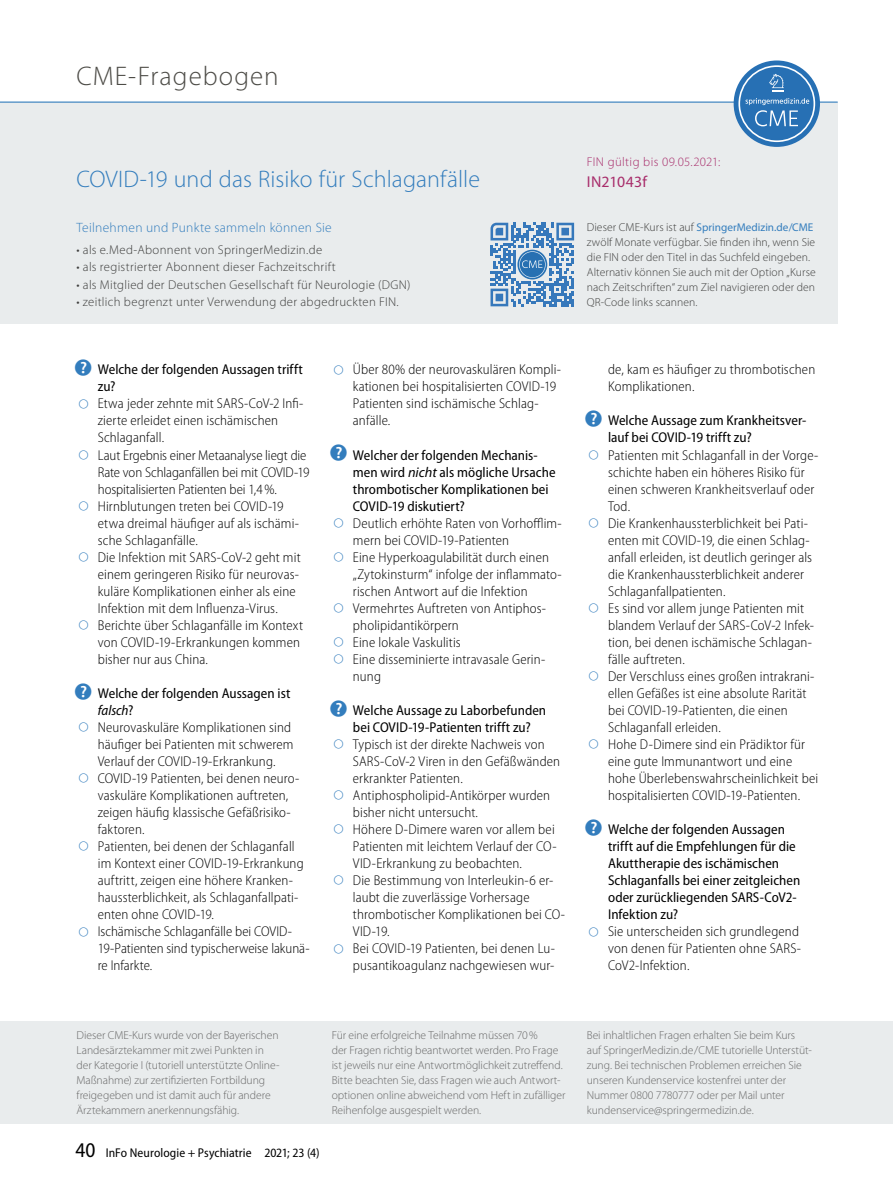
<style>
.page{position:relative;width:893px;height:1187px;background:#fff}
.page>*{position:absolute;margin:0;border:0;box-sizing:border-box;transform-origin:0 0}
.t1{font:300 27px "Myriad Pro";letter-spacing:.04em;color:#4d4c47}
.Para_Title_Frageboge{font:300 24px "Myriad Pro";letter-spacing:.005em;color:#337dbd}
.NoXML_FIN-Nummer{font:15.75px "Myriad Pro";letter-spacing:.01em;color:#a82d6b}
.t2{font:300 semi-condensed 14.25px/17px "Myriad Pro";letter-spacing:.005em;color:#000}
.t3{font:semi-condensed 14.25px/17px "Myriad Pro";color:#000}
.Para_Section_Heading{font:300 13.5px "Myriad Pro";letter-spacing:.02em;color:#337dbd}
.List_unordered_1_Fra{font:300 12.75px "Myriad Pro";letter-spacing:.025em;color:#3e3e3d}
.t4{font:semi-condensed 12.75px "Myriad Pro";letter-spacing:.005em;color:#000}
.NoXML_FIN{font:300 12.75px "Myriad Pro";letter-spacing:.03em;color:#a82d6b}
.Para_Information_Fra{font:300 11.7px/15px "Myriad Pro";letter-spacing:-.005em;color:#676767}
.Para_Section_Fragebo{font:300 11.7px/15px "Myriad Pro";letter-spacing:.005em;color:#3e3e3d}
.Para_Section_Fragebo-2{font:11.25px "Myriad Pro";color:#337dbd}
.s1{font-family:"Arial Unicode MS";font-weight:400;font-stretch:normal;font-size:16.2px;color:#337dbd}
.s2{font-style:italic}
.s3{font-style:italic;font-stretch:normal}
.s4{font-weight:300;font-size:11.7px;color:#3e3e3d}
.s5{font-size:21px}
</style>
<div class="page">
<div style="left:0;top:102px;width:838px;height:221px;background:#e9eced"></div>
<hr style="left:0;top:101px;width:838px;height:2px;background:#337dbd">
<div style="left:734px;top:60px;width:86px;height:87px;background:#2770b4;border-radius:50%"></div>
<svg style="left:738px;top:65px;width:77px;height:77px"></svg>
<svg style="left:490px;top:223px;width:84px;height:83px"></svg>
<div style="left:0;top:1020px;width:893px;height:103px;background:#e9eced"></div>
<h1 class="t1" style="left:77px;top:61px;width:204px">CME-Fragebogen</h1>
<p class="Para_Title_Frageboge" style="left:77px;top:166px;width:405px">COVID-19 und das Risiko für Schlaganfälle</p>
<p class="Para_Section_Heading" style="left:77px;top:220px;width:257px">Teilnehmen und Punkte sammeln können Sie</p>
<p class="List_unordered_1_Fra" style="left:77px;top:242px;width:247px">• als e.Med-Abonnent von SpringerMedizin.de</p>
<p class="List_unordered_1_Fra" style="left:77px;top:260px;width:261px">• als registrierter Abonnent dieser Fachzeitschrift</p>
<p class="List_unordered_1_Fra" style="left:77px;top:277px;width:335px">• als Mitglied der Deutschen Gesellschaft für Neurologie (DGN)</p>
<p class="List_unordered_1_Fra" style="left:77px;top:295px;width:324px">• zeitlich begrenzt unter Verwendung der abgedruckten FIN.</p>
<p class="t3" style="left:98px;top:361px;width:206px;text-indent:-21px"><sup>?</sup> Welche der folgenden Aussagen trifft zu?</p>
<p class="t2" style="left:98px;top:395px;width:207px;text-indent:-19px"><span class="s1">◯</span> Etwa jeder zehnte mit SARS-CoV-2 Infi&shy;zierte erleidet einen ischämischen<br>Schlaganfall.</p>
<p class="t2" style="left:98px;top:446px;width:213px;text-indent:-19px"><span class="s1">◯</span> Laut Ergebnis einer Metaanalyse liegt die<br>Rate von Schlaganfällen bei mit COVID-19 hospitalisierten Patienten bei 1,4%.</p>
<p class="t2" style="left:98px;top:497px;width:203px;text-indent:-19px"><span class="s1">◯</span> Hirnblutungen treten bei COVID-19 etwa dreimal häufiger auf als ischämi&shy;sche Schlaganfälle.</p>
<p class="t2" style="left:98px;top:548px;width:204px;text-indent:-19px"><span class="s1">◯</span> Die Infektion mit SARS-CoV-2 geht mit einem geringeren Risiko für neurovas&shy;kuläre Komplikationen einher als eine Infektion mit dem Influenza-Virus.</p>
<p class="t2" style="left:98px;top:616px;width:207px;text-indent:-19px"><span class="s1">◯</span> Berichte über Schlaganfälle im Kontext von COVID-19-Erkrankungen kommen bisher nur aus China.</p>
<p class="t3" style="left:98px;top:684px;width:194px;text-indent:-21px"><sup>?</sup> Welche der folgenden Aussagen ist <span class="s2">falsch</span>?</p>
<p class="t2" style="left:98px;top:718px;width:197px;text-indent:-19px"><span class="s1">◯</span> Neurovaskuläre Komplikationen sind häufiger bei Patienten mit schwerem<br>Verlauf der COVID-19-Erkrankung.</p>
<p class="t2" style="left:98px;top:769px;width:203px;text-indent:-19px"><span class="s1">◯</span> COVID-19 Patienten, bei denen neuro&shy;vaskuläre Komplikationen auftreten, zeigen häufig klassische Gefäßrisiko&shy;faktoren.</p>
<p class="t2" style="left:98px;top:838px;width:207px;text-indent:-19px"><span class="s1">◯</span> Patienten, bei denen der Schlaganfall im Kontext einer COVID-19-Erkrankung auftritt, zeigen eine höhere Kranken&shy;haussterblichkeit, als Schlaganfallpati&shy;enten ohne COVID-19.</p>
<p class="t2" style="left:98px;top:923px;width:213px;text-indent:-19px"><span class="s1">◯</span> Ischämische Schlaganfälle bei COVID-<br>19-Patienten sind typischerweise lakunä&shy;re Infarkte.</p>
<p class="t2" style="left:353px;top:361px;width:210px;text-indent:-19px"><span class="s1">◯</span> Über 80% der neurovaskulären Kompli&shy;kationen bei hospitalisierten COVID-19<br>Patienten sind ischämische Schlag&shy;anfälle.</p>
<p class="t3" style="left:353px;top:446px;width:204px;text-indent:-21px"><sup>?</sup> Welcher der folgenden Mechanis&shy;men wird <span class="s3">nicht</span> als mögliche Ursache thrombotischer Komplikationen bei<br>COVID-19 diskutiert?</p>
<p class="t2" style="left:353px;top:514px;width:210px;text-indent:-19px"><span class="s1">◯</span> Deutlich erhöhte Raten von Vorhofflim&shy;mern bei COVID-19-Patienten</p>
<p class="t2" style="left:353px;top:548px;width:210px;text-indent:-19px"><span class="s1">◯</span> Eine Hyperkoagulabilität durch einen „Zytokinsturm“ infolge der inflammato&shy;rischen Antwort auf die Infektion</p>
<p class="t2" style="left:353px;top:599px;width:195px;text-indent:-19px"><span class="s1">◯</span> Vermehrtes Auftreten von Antiphos&shy;pholipidantikörpern</p>
<p class="t2" style="left:334px;top:633px;width:128px"><span class="s1">◯</span> Eine lokale Vaskulitis</p>
<p class="t2" style="left:353px;top:650px;width:194px;text-indent:-19px"><span class="s1">◯</span> Eine disseminierte intravasale Gerin&shy;nung</p>
<p class="t3" style="left:332px;top:701px;width:216px;text-align:center"><sup>?</sup> Welche Aussage zu Laborbefunden bei COVID-19-Patienten trifft zu?</p>
<p class="t2" style="left:353px;top:735px;width:209px;text-indent:-19px"><span class="s1">◯</span> Typisch ist der direkte Nachweis von<br>SARS-CoV-2 Viren in den Gefäßwänden erkrankter Patienten.</p>
<p class="t2" style="left:353px;top:786px;width:199px;text-indent:-19px"><span class="s1">◯</span> Antiphospholipid-Antikörper wurden bisher nicht untersucht.</p>
<p class="t2" style="left:353px;top:820px;width:205px;text-indent:-19px"><span class="s1">◯</span> Höhere D-Dimere waren vor allem bei<br>Patienten mit leichtem Verlauf der CO-<br>VID-Erkrankung zu beobachten.</p>
<p class="t2" style="left:353px;top:872px;width:214px;text-indent:-19px"><span class="s1">◯</span> Die Bestimmung von Interleukin-6 er&shy;laubt die zuverlässige Vorhersage thrombotischer Komplikationen bei CO-<br>VID-19.</p>
<p class="t2" style="left:334px;top:940px;width:223px;text-align:right"><span class="s1">◯</span> Bei COVID-19 Patienten, bei denen Lu&shy;pusantikoagulanz nachgewiesen wur-</p>
<p class="NoXML_FIN" style="left:587px;top:154px;width:135px">FIN gültig bis 09.05.2021:</p>
<p class="NoXML_FIN-Nummer" style="left:587px;top:172px;width:62px">IN21043f</p>
<p class="Para_Section_Fragebo-2" style="left:587px;top:220px;width:228px"><span class="s4">Dieser CME-Kurs ist auf</span> SpringerMedizin.de/CME</p>
<p class="Para_Section_Fragebo" style="left:587px;top:235px;width:231px">zwölf Monate verfügbar. Sie finden ihn, wenn Sie die FIN oder den Titel in das Suchfeld eingeben.<br>Alternativ können Sie auch mit der Option „Kurse nach Zeitschriften“ zum Ziel navigieren oder den QR‑Code links scannen.</p>
<p class="t2" style="left:608px;top:361px;width:209px">de, kam es häufiger zu thrombotischen<br>Komplikationen.</p>
<p class="t3" style="left:608px;top:412px;width:200px;text-indent:-21px"><sup>?</sup> Welche Aussage zum Krankheitsver&shy;lauf bei COVID-19 trifft zu?</p>
<p class="t2" style="left:608px;top:446px;width:212px;text-indent:-19px"><span class="s1">◯</span> Patienten mit Schlaganfall in der Vorge&shy;schichte haben ein höheres Risiko für einen schweren Krankheitsverlauf oder<br>Tod.</p>
<p class="t2" style="left:608px;top:514px;width:206px;text-indent:-19px"><span class="s1">◯</span> Die Krankenhaussterblichkeit bei Pati&shy;enten mit COVID-19, die einen Schlag&shy;anfall erleiden, ist deutlich geringer als die Krankenhaussterblichkeit anderer Schlaganfallpatienten.</p>
<p class="t2" style="left:608px;top:599px;width:207px;text-indent:-19px"><span class="s1">◯</span> Es sind vor allem junge Patienten mit blandem Verlauf der SARS-CoV-2 Infek&shy;tion, bei denen ischämische Schlagan&shy;fälle auftreten.</p>
<p class="t2" style="left:608px;top:667px;width:208px;text-indent:-19px"><span class="s1">◯</span> Der Verschluss eines großen intrakrani&shy;ellen Gefäßes ist eine absolute Rarität bei COVID-19-Patienten, die einen Schlaganfall erleiden.</p>
<p class="t2" style="left:608px;top:735px;width:212px;text-indent:-19px"><span class="s1">◯</span> Hohe D-Dimere sind ein Prädiktor für eine gute Immunantwort und eine hohe Überlebenswahrscheinlichkeit bei hospitalisierten COVID-19-Patienten.</p>
<p class="t3" style="left:608px;top:820px;width:194px;text-indent:-21px"><sup>?</sup> Welche der folgenden Aussagen trifft auf die Empfehlungen für die<br>Akuttherapie des ischämischen<br>Schlaganfalls bei einer zeitgleichen oder zurückliegenden SARS-CoV2-<br>Infektion zu?</p>
<p class="t2" style="left:608px;top:923px;width:195px;text-indent:-19px"><span class="s1">◯</span> Sie unterscheiden sich grundlegend von denen für Patienten ohne SARS-<br>CoV2-Infektion.</p>
<p class="Para_Information_Fra" style="left:77px;top:1027px;width:205px">Dieser CME-Kurs wurde von der Bayerischen Landesärztekammer mit zwei Punkten in der -Kategorie I (tutoriell unterstützte Online-Maßnahme) zur zertifizierten Fortbildung freigegeben und ist damit auch für andere Ärztekammern anerkennungsfähig.</p>
<p class="t4" style="left:75px;top:1145px;width:246px"><span class="s5">40</span> InFo Neurologie + Psychiatrie 2021; 23 (4)</p>
<p class="Para_Information_Fra" style="left:332px;top:1027px;width:235px">Für eine erfolgreiche Teilnahme müssen 70%<br>der Fragen richtig beantwortet werden. Pro Frage ist jeweils nur eine Antwortmöglichkeit zutreffend.<br>Bitte beachten Sie, dass Fragen wie auch Antwort&shy;optionen online abweichend vom Heft in zufälliger Reihenfolge ausgespielt werden.</p>
<p class="Para_Information_Fra" style="left:587px;top:1027px;width:227px">Bei inhaltlichen Fragen erhalten Sie beim Kurs auf SpringerMedizin.de/CME tutorielle Unterstüt&shy;zung. Bei technischen Problemen erreichen Sie unseren Kundenservice kostenfrei unter der Nummer 0800 7780777 oder per Mail unter kundenservice@springermedizin.de.</p>
</div>
